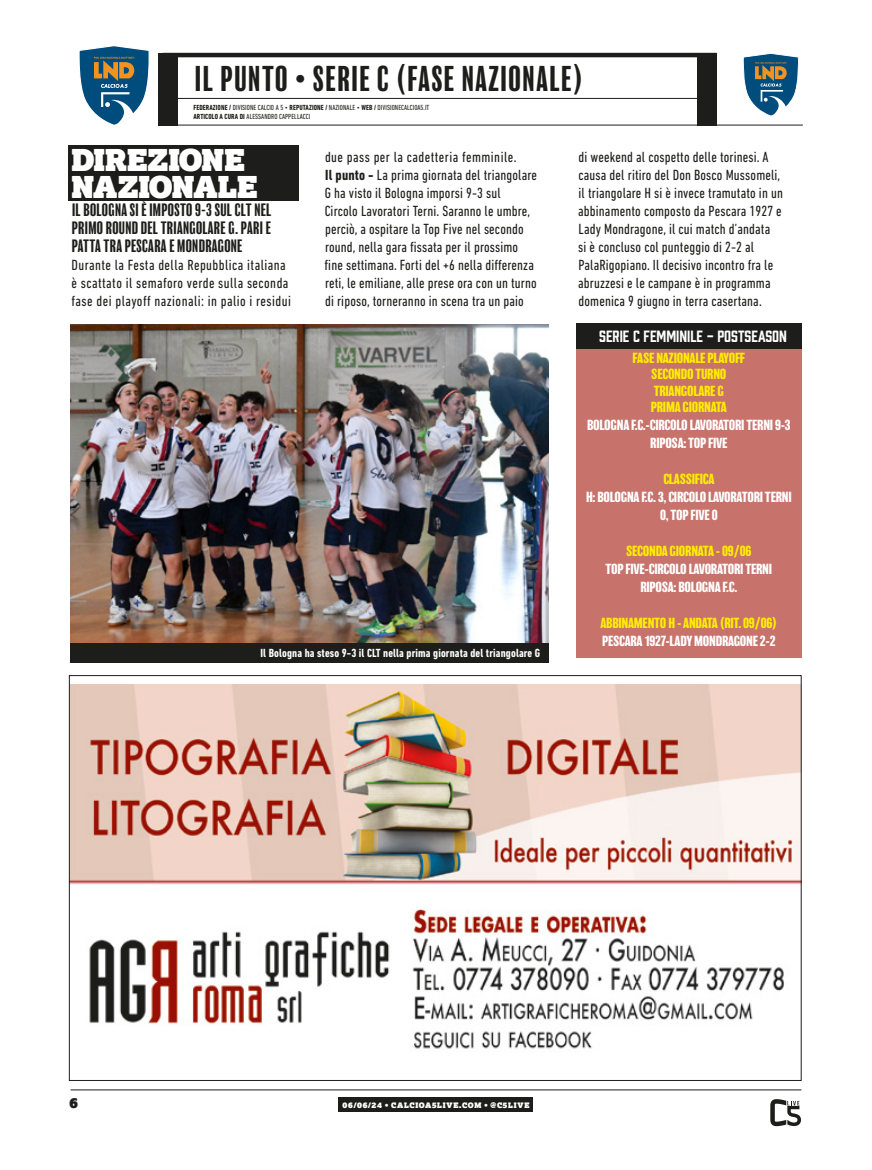
<style>
.page{position:relative;width:872px;height:1170px;background:#fff}
.page>*{position:absolute;margin:0;border:0;box-sizing:border-box;transform-origin:0 0}
.t1{font:condensed 33px "Balboa";letter-spacing:.05em;color:#1d1d1b}
.t2{font:30px/27px "Lexia Advertising";color:#fff}
.t3{font:condensed 16.5px/18px "Balboa";letter-spacing:.02em;color:#1d1d1b;text-align:justify}
.t4{font:condensed 15px/18px "DIN Next LT Pro";letter-spacing:.01em;color:#1d1d1b}
.t5{font:condensed 15px/18px "DIN Next LT Pro";letter-spacing:.03em;color:#1d1d1b}
.t6{font:15px "Prohibition";color:#fff}
.t7{font:700 13.5px/18px "Balboa";letter-spacing:-.02em;color:#fff;text-align:center}
.t8{font:700 13.5px/16.2px "Balboa";letter-spacing:-.02em;color:#ffed00;text-align:center}
.t9{font:13.5px "Lexia Advertising";color:#1d1d1b}
.t10{font:700 condensed 12px "DIN Next LT Pro";letter-spacing:.01em;color:#fff}
.t11{font:condensed 7.5px/9px "DIN Next LT Pro";letter-spacing:.01em;color:#1d1d1b}
.t12{font:7.5px "Lexia Advertising";letter-spacing:.1em;color:#fff}
.s1{font-weight:700}
</style>
<div class="page">
<hr style="left:71px;top:1089px;width:730px;height:1px;background:#1d1d1b">
<div style="left:339px;top:1097px;width:194px;height:14px;background:#1d1d1b"></div>
<svg style="left:770px;top:1099px;width:31px;height:26px"></svg>
<hr style="left:163px;top:53px;width:553px;height:4px;background:#1d1d1b">
<hr style="left:165px;top:98px;width:540px;height:1px;background:#1d1d1b">
<hr style="left:165px;top:125px;width:637px;height:1px;background:#1d1d1b">
<svg style="left:743px;top:53px;width:56px;height:63px"></svg>
<svg style="left:79px;top:46px;width:71px;height:79px"></svg>
<div style="left:158px;top:53px;width:19px;height:72px;background:#1d1d1b"></div>
<div style="left:697px;top:53px;width:19px;height:72px;background:#1d1d1b"></div>
<div style="left:68px;top:145px;width:230px;height:56px;background:#1d1d1b"></div>
<div style="left:576px;top:344px;width:225px;height:313px;background:#c7726a"></div>
<div style="left:576px;top:323px;width:225px;height:25px;background:#1d1d1b"></div>
<img style="left:71px;top:684px;width:728px;height:365px">
<img style="left:71px;top:324px;width:478px;height:319px">
<div style="left:71px;top:643px;width:478px;height:19px;background:#1d1d1b"></div>
<h1 class="t1" style="left:195px;top:62px;width:389px">IL PUNTO • SERIE C (FASE NAZIONALE)</h1>
<p class="t11" style="left:193px;top:102px;width:237px"><span class="s1">FEDERAZIONE /</span> DIVISIONE CALCIO A 5 • <span class="s1">REPUTAZIONE /</span> NAZIONALE • <span class="s1">WEB /</span> DIVISIONECALCIOA5.IT<br><span class="s1">ARTICOLO A CURA DI</span> ALESSANDRO CAPPELLACCI</p>
<h2 class="t2" style="left:72px;top:146px;width:188px">DIREZIONE<br>NAZIONALE</h2>
<p class="t3" style="left:72px;top:201px;width:201px">IL BOLOGNA SI È IMPOSTO 9-3 SUL CLT NEL PRIMO ROUND DEL TRIANGOLARE G. PARI E PATTA TRA PESCARA E MONDRAGONE</p>
<p class="t5" style="left:71px;top:256px;width:221px">Durante la Festa della Repubblica italiana è scattato il semaforo verde sulla seconda fase dei playoff nazionali: in palio i residui</p>
<p class="t4" style="left:325px;top:148px;width:214px">due pass per la cadetteria femminile.<br><span class="s1">Il punto -</span> La prima giornata del triangolare G ha visto il Bologna imporsi 9-3 sul Circolo Lavoratori Terni. Saranno le umbre, perciò, a ospitare la Top Five nel secondo round, nella gara fissata per il prossimo fine settimana. Forti del +6 nella differenza reti, le emiliane, alle prese ora con un turno di riposo, torneranno in scena tra un paio</p>
<p class="t4" style="left:578px;top:148px;width:206px">di weekend al cospetto delle torinesi. A causa del ritiro del Don Bosco Mussomeli, il triangolare H si è invece tramutato in un abbinamento composto da Pescara 1927 e Lady Mondragone, il cui match d’andata<br>si è concluso col punteggio di 2-2 al PalaRigopiano. Il decisivo incontro fra le abruzzesi e le campane è in programma domenica 9 giugno in terra casertana.</p>
<p class="t6" style="left:599px;top:326px;width:189px">SERIE C FEMMINILE - POSTSEASON</p>
<p class="t10" style="left:260px;top:646px;width:281px">Il Bologna ha steso 9-3 il CLT nella prima giornata del triangolare G</p>
<p class="t8" style="left:632px;top:350px;width:114px">FASE NAZIONALE PLAYOFF<br>SECONDO TURNO<br>TRIANGOLARE G<br>PRIMA GIORNATA</p>
<p class="t7" style="left:587px;top:416px;width:205px">BOLOGNA F.C.-CIRCOLO LAVORATORI TERNI 9-3<br>RIPOSA: TOP FIVE</p>
<p class="t8" style="left:663px;top:471px;width:53px">CLASSIFICA</p>
<p class="t7" style="left:586px;top:488px;width:207px">H: BOLOGNA F.C. 3, CIRCOLO LAVORATORI TERNI<br>0, TOP FIVE 0</p>
<p class="t8" style="left:626px;top:543px;width:127px">SECONDA GIORNATA - 09/06</p>
<p class="t7" style="left:605px;top:560px;width:168px">TOP FIVE-CIRCOLO LAVORATORI TERNI<br>RIPOSA: BOLOGNA F.C.</p>
<p class="t8" style="left:600px;top:615px;width:178px">ABBINAMENTO H - ANDATA (RIT. 09/06)</p>
<p class="t7" style="left:602px;top:632px;width:175px">PESCARA 1927-LADY MONDRAGONE 2-2</p>
<p class="t9" style="left:70px;top:1093px;width:10px">6</p>
<p class="t12" style="left:342px;top:1099px;width:188px">06/06/24 • CALCIOA5LIVE.COM • @C5LIVE</p>
</div>
